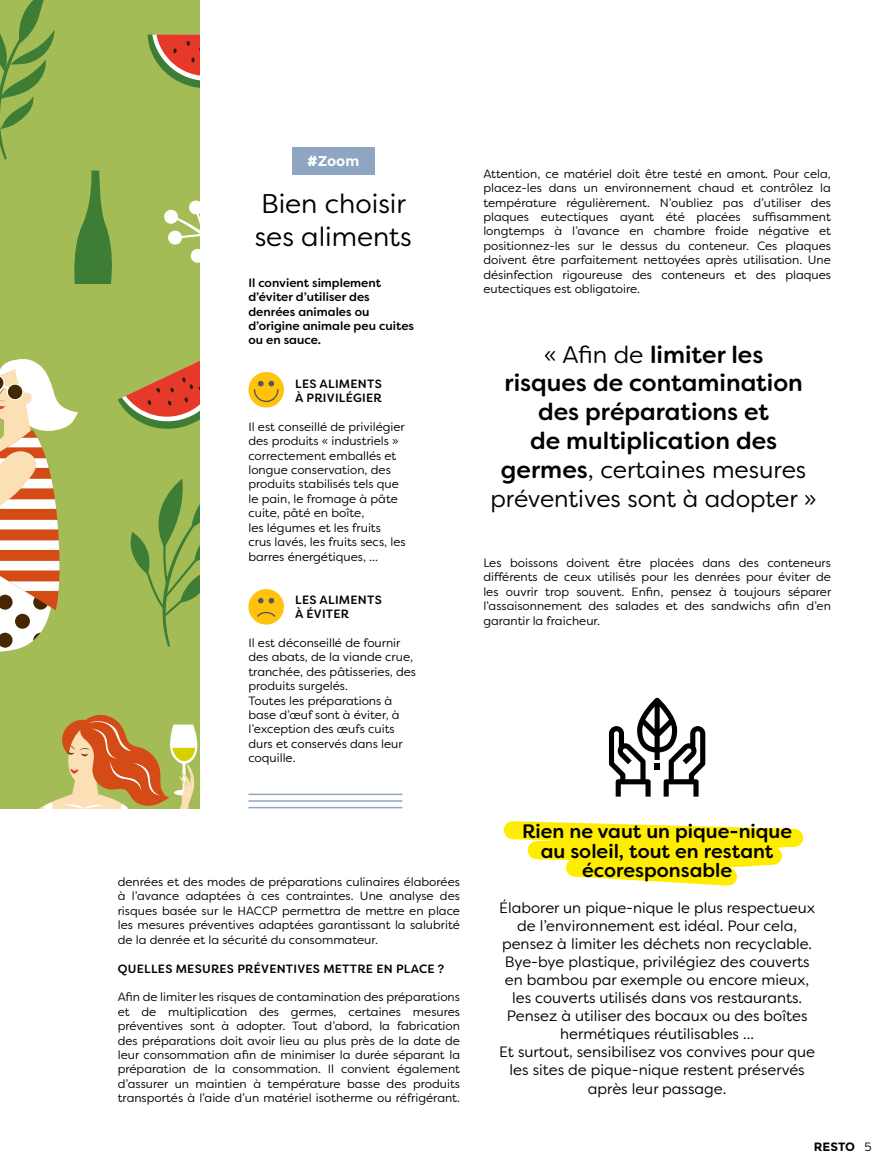
<style>
.page{position:relative;width:893px;height:1170px;background:#fff}
.page>*{position:absolute;margin:0;border:0;box-sizing:border-box;transform-origin:0 0}
.t1{font:27px/32.4px "Filson Soft";color:#000}
.t2{font:500 24px/28.8px "Filson Soft";color:#000;text-align:center}
.t3{font:500 19.5px/19.5px "Filson Soft";color:#000;text-align:center}
.t4{font:15px/18px "Filson Soft";color:#000;text-align:center}
.t5{font:700 14.1px "Montserrat";color:#fff}
.t6{font:12px/14.4px "Filson Soft";color:#000;text-align:justify}
.t7{font:500 12px/14.4px "Filson Soft";color:#000}
.t8{font:500 12px/14.4px "Filson Soft";letter-spacing:.02em;color:#000}
.t9{font:700 12px "Montserrat";letter-spacing:-.005em;color:#000}
.s1{font-weight:400}
.s2{font-family:"Filson Soft";font-weight:400}
</style>
<div class="page">
<svg style="left:503px;top:821px;width:301px;height:65px"></svg>
<div style="left:0;top:0;width:200px;height:808px;background:#a4bc55"></div>
<svg style="left:74px;top:170px;width:38px;height:114px"></svg>
<svg style="left:118px;top:360px;width:82px;height:69px"></svg>
<svg style="left:148px;top:34px;width:52px;height:54px"></svg>
<svg style="left:0;top:359px;width:78px;height:293px"></svg>
<svg style="left:40px;top:714px;width:158px;height:94px"></svg>
<svg style="left:130px;top:479px;width:70px;height:167px"></svg>
<svg style="left:0;top:0;width:54px;height:160px"></svg>
<svg style="left:164px;top:200px;width:36px;height:63px"></svg>
<div style="left:292px;top:147px;width:83px;height:28px;background:#8fa6c2"></div>
<hr style="left:248px;top:793px;width:154px;height:2px;background:#8fa6c2">
<hr style="left:248px;top:800px;width:154px;height:1px;background:#8fa6c2">
<hr style="left:248px;top:806px;width:154px;height:2px;background:#8fa6c2">
<div style="left:248px;top:372px;width:36px;height:35px;background:#ffc20d;border-radius:50%"></div>
<svg style="left:254px;top:381px;width:25px;height:21px"></svg>
<div style="left:248px;top:589px;width:36px;height:35px;background:#ffc20d;border-radius:50%"></div>
<svg style="left:257px;top:611px;width:19px;height:6px"></svg>
<svg style="left:258px;top:598px;width:16px;height:5px"></svg>
<svg style="left:609px;top:697px;width:96px;height:99px"></svg>
<p class="t5" style="left:307px;top:152px;width:54px">#Zoom</p>
<h1 class="t1" style="left:255px;top:187px;width:159px">Bien choisir ses aliments</h1>
<p class="t7" style="left:248px;top:275px;width:167px">Il convient simplement d’éviter d’utiliser des denrées animales ou d’origine animale peu cuites ou en sauce.</p>
<p class="t8" style="left:295px;top:376px;width:88px">LES ALIMENTS<br>À PRIVILÉGIER</p>
<p class="t6" style="left:248px;top:419px;width:159px;text-align:left">Il est conseillé de privilégier des produits « industriels » correctement emballés et longue conservation, des produits stabilisés tels que le pain, le fromage à pâte cuite, pâté en boîte,<br>les légumes et les fruits crus lavés, les fruits secs, les barres énergétiques, ...</p>
<p class="t8" style="left:295px;top:592px;width:88px">LES ALIMENTS<br>À ÉVITER</p>
<p class="t6" style="left:248px;top:635px;width:169px;text-align:left">Il est déconseillé de fournir des abats, de la viande crue, tranchée, des pâtisseries, des produits surgelés.<br>Toutes les préparations à base d’œuf sont à éviter, à l’exception des œufs cuits durs et conservés dans leur coquille.</p>
<p class="t6" style="left:118px;top:874px;width:344px">denrées et des modes de préparations culinaires élaborées à l’avance adaptées à ces contraintes. Une analyse des risques basée sur le HACCP permettra de mettre en place les mesures préventives adaptées garantissant la salubrité de la denrée et la sécurité du consommateur.</p>
<p class="t8" style="left:118px;top:961px;width:328px">QUELLES MESURES PRÉVENTIVES METTRE EN PLACE ?</p>
<p class="t6" style="left:118px;top:989px;width:344px">Afin de limiter les risques de contamination des préparations et de multiplication des germes, certaines mesures préventives sont à adopter. Tout d’abord, la fabrication des préparations doit avoir lieu au plus près de la date de leur consommation afin de minimiser la durée séparant la préparation de la consommation. Il convient également d’assurer un maintien à température basse des produits transportés à l’aide d’un matériel isotherme ou réfrigérant.</p>
<p class="t6" style="left:483px;top:166px;width:349px">Attention, ce matériel doit être testé en amont. Pour cela, placez-les dans un environnement chaud et contrôlez la température régulièrement. N’oubliez pas d’utiliser des plaques eutectiques ayant été placées suffisamment longtemps à l’avance en chambre froide négative et positionnez-les sur le dessus du conteneur. Ces plaques doivent être parfaitement nettoyées après utilisation. Une désinfection rigoureuse des conteneurs et des plaques eutectiques est obligatoire.</p>
<h2 class="t2" style="left:490px;top:340px;width:328px"><span class="s1">« Afin de</span> limiter les<br>risques de contamination des préparations et<br>de multiplication des germes<span class="s1">, certaines mesures préventives sont à adopter »</span></h2>
<p class="t6" style="left:483px;top:555px;width:349px">Les boissons doivent être placées dans des conteneurs différents de ceux utilisés pour les denrées pour éviter de les ouvrir trop souvent. Enfin, pensez à toujours séparer l’assaisonnement des salades et des sandwichs afin d’en garantir la fraicheur.</p>
<h3 class="t3" style="left:522px;top:821px;width:272px">Rien ne vaut un pique-nique au soleil, tout en restant écoresponsable</h3>
<p class="t4" style="left:499px;top:899px;width:318px">Élaborer un pique-nique le plus respectueux de l’environnement est idéal. Pour cela, pensez à limiter les déchets non recyclable.<br>Bye-bye plastique, privilégiez des couverts en bambou par exemple ou encore mieux, les couverts utilisés dans vos restaurants.<br>Pensez à utiliser des bocaux ou des boîtes hermétiques réutilisables ...<br>Et surtout, sensibilisez vos convives pour que les sites de pique-nique restent préservés après leur passage.</p>
<p class="t9" style="left:814px;top:1139px;width:59px">RESTO <span class="s2">5</span></p>
</div>
